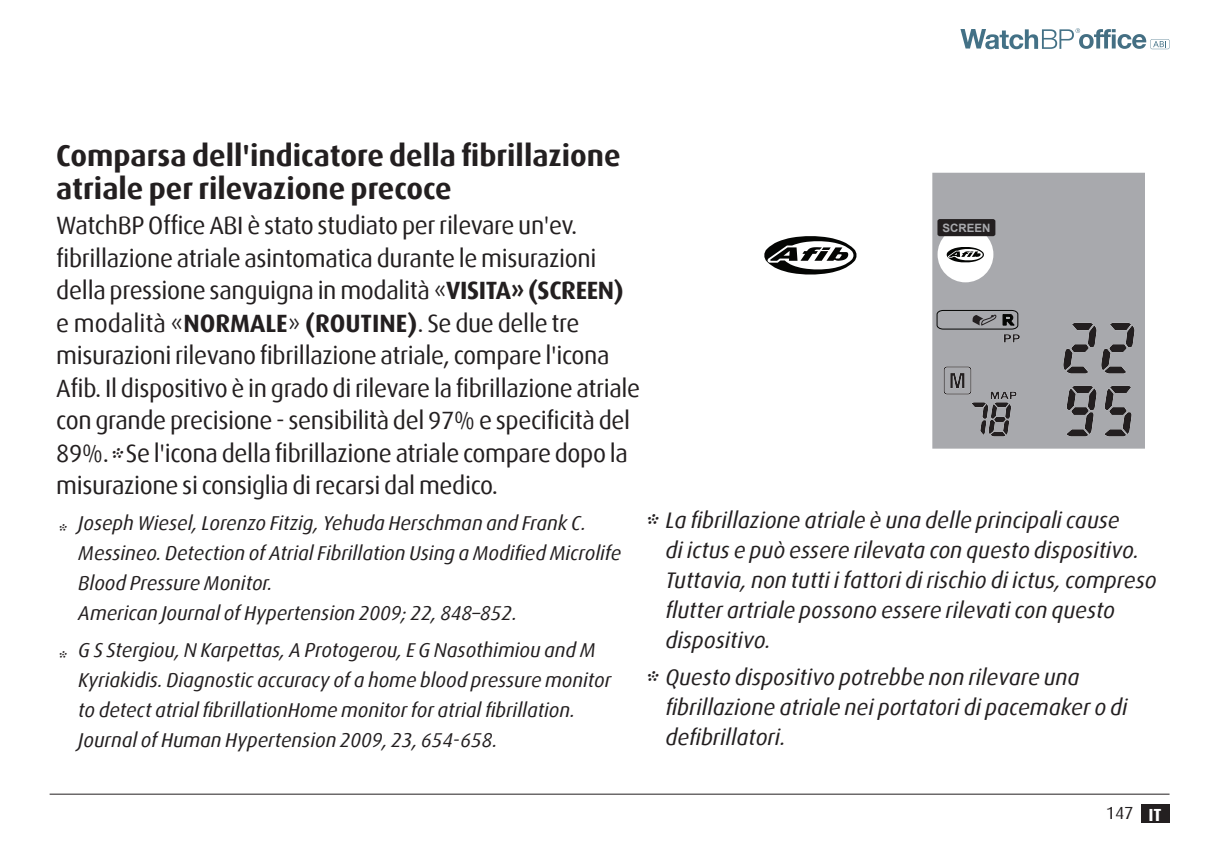
<style>
.page{position:relative;width:1205px;height:851px;background:#fff}
.page>*{position:absolute;margin:0;border:0;box-sizing:border-box;transform-origin:0 0}
.Subtitle{font:700 30px/32.5px "Dax";color:#231f20}
.Number_Process{font:25px/32.5px "Dax";letter-spacing:-.015em;color:#231f20}
.Note{font:italic 22.5px/30px "Dax";color:#231f20}
.Note-2{font:italic 20px/30px "Dax";color:#231f20}
.t1{font:17.5px "Dax";color:#231f20}
.t2{font:700 11.5px "Arial";color:#a8a9ad}
.s1{font-weight:700}
.s2{font-style:italic;font-size:30px}
.s3{font-size:30px}
.s4{font-weight:700;color:#fff}
</style>
<div class="page">
<div style="left:1140px;top:804px;width:29px;height:18px;background:#231f20"></div>
<hr style="left:50px;top:793px;width:1119px;height:1px;background:#231f20">
<svg style="left:960px;top:28px;width:209px;height:21px"></svg>
<div style="left:932px;top:173px;width:213px;height:275px;background:#a8a9ad"></div>
<svg style="left:764px;top:236px;width:93px;height:39px"></svg>
<div style="left:934px;top:212px;width:81px;height:86px;background:#a8a9ad"></div>
<div style="left:937px;top:219px;width:58px;height:17px;background:#231f20;border-radius:2px"></div>
<svg style="left:936px;top:225px;width:198px;height:211px;background:#9c9da0"></svg>
<p class="Subtitle" style="left:56px;top:140px;width:566px">Comparsa dell'indicatore della fibrillazione atriale per rilevazione precoce</p>
<p class="Number_Process" style="left:56px;top:209px;width:585px">WatchBP Office ABI è stato studiato per rilevare un'ev. fibrillazione atriale asintomatica durante le misurazioni della pressione sanguigna in modalità «<span class="s1">VISITA» (SCREEN) </span>e modalità «<span class="s1">NORMALE</span>» <span class="s1">(ROUTINE)</span>. Se due delle tre misurazioni rilevano fibrillazione atriale, compare l'icona Afib. Il dispositivo è in grado di rilevare la fibrillazione atriale con grande precisione - sensibilità del 97% e specificità del 89%.<span class="s2">*</span> Se l'icona della fibrillazione atriale compare dopo la misurazione si consiglia di recarsi dal medico.</p>
<p class="Note-2" style="left:57px;top:518px;width:10px">*</p>
<p class="Note-2" style="left:78px;top:508px;width:545px">Joseph Wiesel, Lorenzo Fitzig, Yehuda Herschman and Frank C.<br>Messineo. Detection of Atrial Fibrillation Using a Modified Microlife Blood Pressure Monitor.<br>American Journal of Hypertension 2009; 22, 848–852.</p>
<p class="Note-2" style="left:57px;top:645px;width:10px">*</p>
<p class="Note-2" style="left:78px;top:635px;width:534px">G S Stergiou, N Karpettas, A Protogerou, E G Nasothimiou and M Kyriakidis. Diagnostic accuracy of a home blood pressure monitor to detect atrial fibrillationHome monitor for atrial fibrillation.<br>Journal of Human Hypertension 2009, 23, 654-658.</p>
<p class="t2" style="left:942px;top:220px;width:49px">SCREEN</p>
<p class="Note" style="left:665px;top:505px;width:493px;text-indent:-21px"><span class="s3">*</span> La fibrillazione atriale è una delle principali cause<br>di ictus e può essere rilevata con questo dispositivo.<br>Tuttavia, non tutti i fattori di rischio di ictus, compreso flutter artriale possono essere rilevati con questo dispositivo.</p>
<p class="Note" style="left:665px;top:662px;width:464px;text-indent:-21px"><span class="s3">*</span> Questo dispositivo potrebbe non rilevare una fibrillazione atriale nei portatori di pacemaker o di defibrillatori.</p>
<p class="t1" style="left:1106px;top:803px;width:57px">147 <span class="s4">IT</span></p>
</div>
